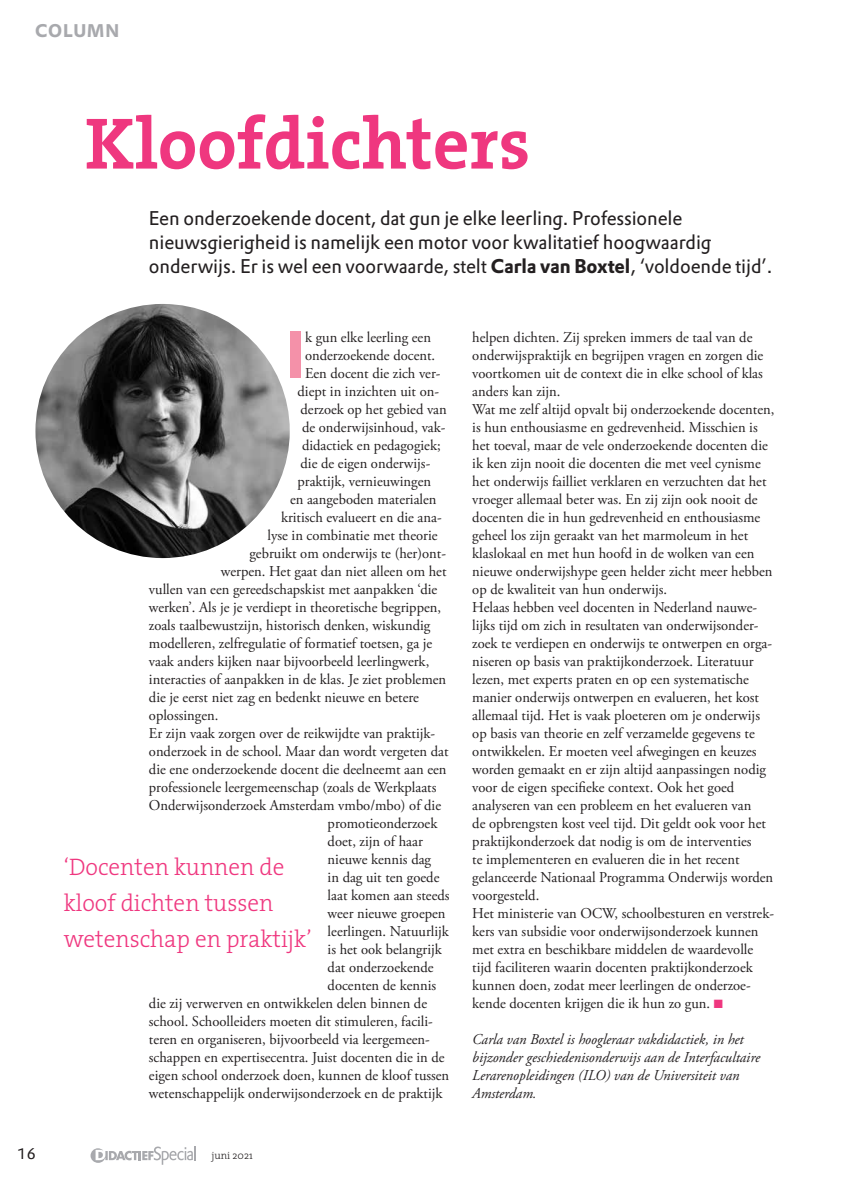
<style>
.page{position:relative;width:851px;height:1178px;background:#fff}
.page>*{position:absolute;margin:0;border:0;box-sizing:border-box;transform-origin:0 0}
.t1{font:700 73.5px "The Serif";color:#ef377f}
.t2{font:65.4px "DTL Prokyon ST Bold";color:#f491a9}
.t3{font:300 24px/36px "The Serif";color:#ef377f}
.t4{font:19.5px/24px "DTL Prokyon T";letter-spacing:-.005em;color:#231f20}
.t5{font:18px "DTL Prokyon ST Bold";letter-spacing:.05em;color:#a8a9ad}
.t6{font:15px/18px "Adobe Garamond Pro";color:#231f20}
.t7{font:italic 15px/18px "Adobe Garamond Pro";color:#231f20}
.t8{font:15px "DTL Prokyon T";color:#231f20}
.t9{font:300 10.5px "The Serif";color:#231f20}
.s1{font-family:"DTL Prokyon ST Bold"}
.s2{color:#ef377f}
</style>
<div class="page">
<svg style="left:90px;top:1146px;width:106px;height:19px"></svg>
<img style="left:35px;top:304px;width:255px;height:254px;border-radius:127px">
<p class="t5" style="left:35px;top:19px;width:86px">COLUMN</p>
<h1 class="t1" style="left:85px;top:82px;width:446px">Kloofdichters</h1>
<h3 class="t4" style="left:149px;top:206px;width:625px">Een onderzoekende docent, dat gun je elke leerling. Professionele nieuwsgierigheid is namelijk een motor voor kwalitatief hoogwaardig onderwijs. Er is wel een voorwaarde, stelt <span class="s1">Carla van Boxtel</span>, ‘voldoende tijd’.</h3>
<h2 class="t2" style="left:285px;top:311px;width:21px">I</h2>
<p class="t6" style="left:305px;top:329px;width:127px">k gun elke leerling een</p>
<p class="t6" style="left:305px;top:347px;width:132px">onderzoekende docent.</p>
<p class="t6" style="left:305px;top:365px;width:137px">Een docent die zich ver-</p>
<p class="t6" style="left:297px;top:383px;width:143px">diept in inzichten uit on-</p>
<p class="t6" style="left:300px;top:401px;width:148px">derzoek op het gebied van</p>
<p class="t6" style="left:302px;top:419px;width:145px">de onderwijsinhoud, vak-</p>
<p class="t6" style="left:302px;top:437px;width:140px">didactiek en pedagogiek;</p>
<p class="t6" style="left:300px;top:455px;width:131px">die de eigen onderwijs-</p>
<p class="t6" style="left:297px;top:473px;width:135px">praktijk, vernieuwingen</p>
<p class="t6" style="left:290px;top:491px;width:148px">en aangeboden materialen</p>
<p class="t6" style="left:281px;top:509px;width:162px">kritisch evalueert en die ana-</p>
<p class="t6" style="left:267px;top:527px;width:172px">lyse in combinatie met theorie</p>
<p class="t6" style="left:249px;top:545px;width:198px">gebruikt om onderwijs te (her)ont-</p>
<p class="t6" style="left:221px;top:563px;width:227px">werpen. Het gaat dan niet alleen om het</p>
<p class="t6" style="left:149px;top:581px;width:290px">vullen van een gereedschapskist met aanpakken ‘die</p>
<p class="t6" style="left:149px;top:599px;width:294px">werken’. Als je je verdiept in theoretische begrippen,</p>
<p class="t6" style="left:149px;top:617px;width:283px">zoals taalbewustzijn, historisch denken, wiskundig</p>
<p class="t6" style="left:149px;top:635px;width:285px">modelleren, zelfregulatie of formatief toetsen, ga je</p>
<p class="t6" style="left:149px;top:653px;width:282px">vaak anders kijken naar bijvoorbeeld leerlingwerk,</p>
<p class="t6" style="left:149px;top:671px;width:299px">interacties of aanpakken in de klas. Je ziet problemen</p>
<p class="t6" style="left:149px;top:689px;width:271px">die je eerst niet zag en bedenkt nieuwe en betere</p>
<p class="t6" style="left:149px;top:707px;width:71px">oplossingen.</p>
<p class="t6" style="left:149px;top:725px;width:287px">Er zijn vaak zorgen over de reikwijdte van praktijk-</p>
<p class="t6" style="left:149px;top:743px;width:301px">onderzoek in de school. Maar dan wordt vergeten dat</p>
<p class="t6" style="left:149px;top:761px;width:299px">die ene onderzoekende docent die deelneemt aan een</p>
<p class="t6" style="left:149px;top:779px;width:289px">professionele leergemeenschap (zoals de Werkplaats</p>
<p class="t6" style="left:149px;top:797px;width:293px">Onderwijsonderzoek Amsterdam vmbo/mbo) of die</p>
<p class="t6" style="left:327px;top:815px;width:111px">promotieonderzoek</p>
<p class="t6" style="left:327px;top:833px;width:97px">doet, zijn of haar</p>
<p class="t6" style="left:327px;top:851px;width:105px">nieuwe kennis dag</p>
<p class="t6" style="left:327px;top:869px;width:113px">in dag uit ten goede</p>
<p class="t6" style="left:327px;top:887px;width:123px">laat komen aan steeds</p>
<p class="t6" style="left:327px;top:905px;width:119px">weer nieuwe groepen</p>
<p class="t6" style="left:327px;top:923px;width:123px">leerlingen. Natuurlijk</p>
<p class="t6" style="left:327px;top:941px;width:116px">is het ook belangrijk</p>
<p class="t6" style="left:327px;top:959px;width:107px">dat onderzoekende</p>
<p class="t6" style="left:327px;top:977px;width:110px">docenten de kennis</p>
<p class="t6" style="left:149px;top:995px;width:280px">die zij verwerven en ontwikkelen delen binnen de</p>
<p class="t6" style="left:149px;top:1013px;width:285px">school. Schoolleiders moeten dit stimuleren, facili-</p>
<p class="t6" style="left:149px;top:1031px;width:282px">teren en organiseren, bijvoorbeeld via leergemeen-</p>
<p class="t6" style="left:149px;top:1049px;width:297px">schappen en expertisecentra. Juist docenten die in de</p>
<p class="t6" style="left:149px;top:1067px;width:302px">eigen school onderzoek doen, kunnen de kloof tussen</p>
<p class="t6" style="left:149px;top:1085px;width:295px">wetenschappelijk onderwijsonderzoek en de praktijk</p>
<h3 class="t3" style="left:64px;top:848px;width:249px">‘Docenten kunnen de kloof dichten tussen wetenschap en praktijk’</h3>
<p class="t8" style="left:18px;top:1144px;width:20px">16</p>
<p class="t9" style="left:211px;top:1147px;width:43px">juni 2021</p>
<p class="t6" style="left:472px;top:329px;width:303px">helpen dichten. Zij spreken immers de taal van de onderwijspraktijk en begrijpen vragen en zorgen die voortkomen uit de context die in elke school of klas anders kan zijn.<br>Wat me zelf altijd opvalt bij onderzoekende docenten, is hun enthousiasme en gedrevenheid. Misschien is het toeval, maar de vele onderzoekende docenten die ik ken zijn nooit die docenten die met veel cynisme het onderwijs failliet verklaren en verzuchten dat het vroeger allemaal beter was. En zij zijn ook nooit de docenten die in hun gedrevenheid en enthousiasme geheel los zijn geraakt van het marmoleum in het klaslokaal en met hun hoofd in de wolken van een nieuwe onderwijshype geen helder zicht meer hebben op de kwaliteit van hun onderwijs.<br>Helaas hebben veel docenten in Nederland nauwe&shy;lijks tijd om zich in resultaten van onderwijsonder&shy;zoek te verdiepen en onderwijs te ontwerpen en orga&shy;niseren op basis van praktijkonderzoek. Literatuur lezen, met experts praten en op een systematische manier onderwijs ontwerpen en evalueren, het kost allemaal tijd. Het is vaak ploeteren om je onderwijs op basis van theorie en zelf verzamelde gegevens te ontwikkelen. Er moeten veel afwegingen en keuzes worden gemaakt en er zijn altijd aanpassingen nodig voor de eigen specifieke context. Ook het goed analyseren van een probleem en het evalueren van<br>de opbrengsten kost veel tijd. Dit geldt ook voor het praktijkonderzoek dat nodig is om de interventies<br>te implementeren en evalueren die in het recent gelanceerde Nationaal Programma Onderwijs worden voorgesteld.<br>Het ministerie van OCW, schoolbesturen en verstrek&shy;kers van subsidie voor onderwijsonderzoek kunnen met extra en beschikbare middelen de waardevolle tijd faciliteren waarin docenten praktijkonderzoek kunnen doen, zodat meer leerlingen de onderzoe&shy;kende docenten krijgen die ik hun zo gun. <span class="s2">■</span></p>
<p class="t7" style="left:472px;top:1031px;width:289px">Carla van Boxtel is hoogleraar vakdidactiek, in het bijzonder geschiedenisonderwijs aan de Interfacultaire Lerarenopleidingen (ILO) van de Universiteit van Amsterdam.</p>
</div>
